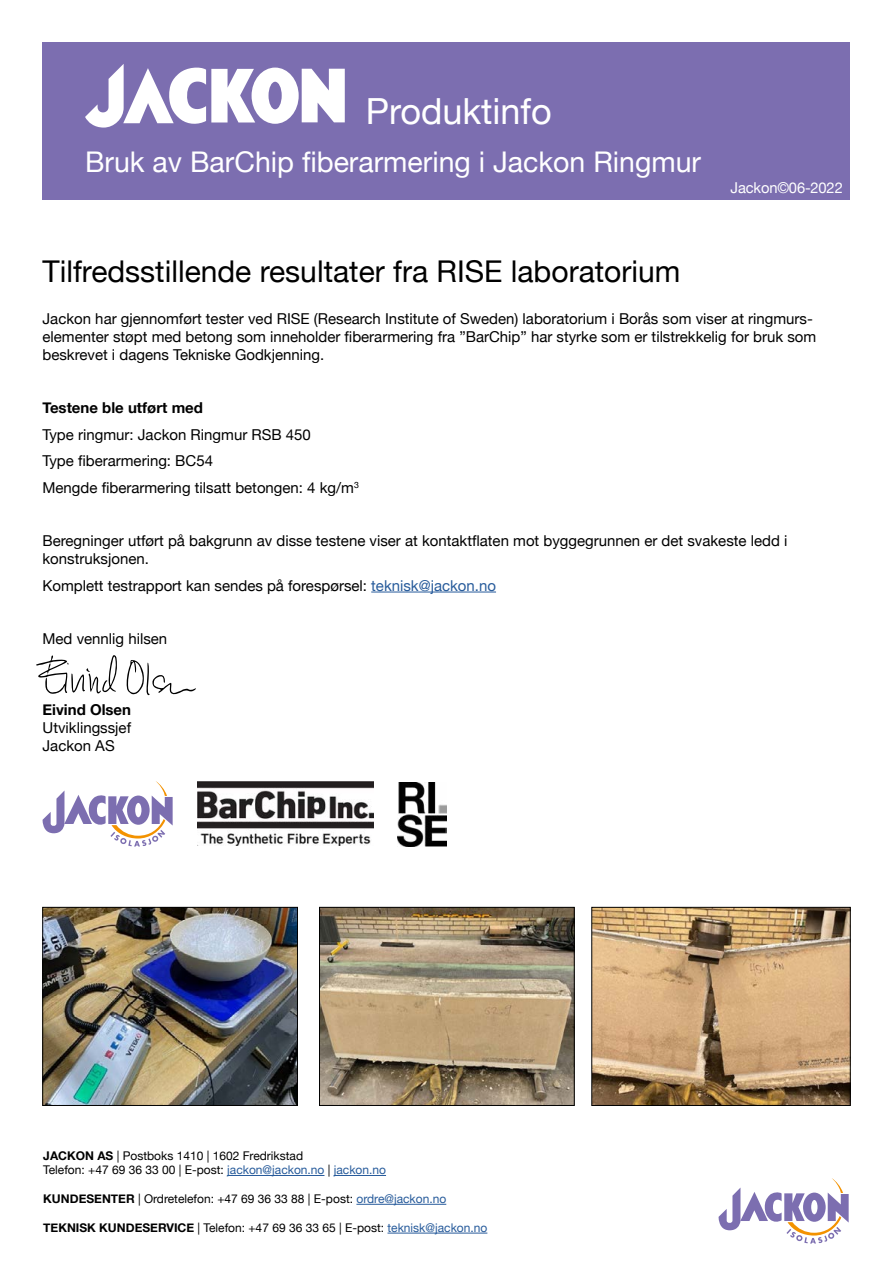
<style>
.page{position:relative;width:893px;height:1263px;background:#fff}
.page>*{position:absolute;margin:0;border:0;box-sizing:border-box;transform-origin:0 0}
.t1{font:36px "Helvetica Neue";color:#fff}
.t2{font:30px "Helvetica Neue";color:#000}
.t3{font:28.5px "Helvetica Neue";color:#fff}
.t4{font:15px/18px "Helvetica Neue";color:#000}
.t5{font:700 15px "Helvetica Neue";color:#000}
.t6{font:15px "Helvetica Neue";letter-spacing:-.01em;color:#fff}
.t7{font:12px/14.4px "Helvetica Neue";color:#000}
.s1{color:#275b9b}
.s2{font-weight:700}
</style>
<div class="page">
<div style="left:43px;top:43px;width:807px;height:157px;background:#7c6eb0"></div>
<svg style="left:85px;top:64px;width:260px;height:64px"></svg>
<img style="left:594px;top:909px;width:254px;height:195px">
<div style="left:592px;top:907px;width:258px;height:199px;border:1px solid #000"></div>
<img style="left:321px;top:909px;width:251px;height:195px">
<div style="left:319px;top:907px;width:255px;height:199px;border:1px solid #000"></div>
<img style="left:45px;top:909px;width:251px;height:195px">
<div style="left:43px;top:907px;width:255px;height:199px;border:1px solid #000"></div>
<hr style="left:227px;top:1175px;width:97px;height:1px;background:#275b9b">
<hr style="left:334px;top:1175px;width:52px;height:1px;background:#275b9b">
<hr style="left:356px;top:1204px;width:90px;height:1px;background:#275b9b">
<hr style="left:387px;top:1233px;width:100px;height:1px;background:#275b9b">
<hr style="left:371px;top:592px;width:125px;height:1px;background:#275b9b">
<svg style="left:43px;top:781px;width:130px;height:65px"></svg>
<img style="left:397px;top:783px;width:50px;height:63px">
<img style="left:198px;top:782px;width:175px;height:64px">
<svg style="left:718px;top:1178px;width:131px;height:65px"></svg>
<svg style="left:36px;top:655px;width:160px;height:40px"></svg>
<h1 class="t1" style="left:366px;top:89px;width:188px">Produktinfo</h1>
<h3 class="t3" style="left:85px;top:145px;width:618px">Bruk av BarChip fiberarmering i Jackon Ringmur</h3>
<p class="t6" style="left:731px;top:179px;width:114px">Jackon©06-2022</p>
<h2 class="t2" style="left:43px;top:253px;width:639px">Tilfredsstillende resultater fra RISE laboratorium</h2>
<p class="t4" style="left:43px;top:310px;width:775px">Jackon har gjennomført tester ved RISE (Research Institute of Sweden) laboratorium i Borås som viser at ringmurs&shy;elementer støpt med betong som inneholder fiberarmering fra ”BarChip” har styrke som er tilstrekkelig for bruk som beskrevet i dagens Tekniske Godkjenning.</p>
<p class="t5" style="left:43px;top:399px;width:162px">Testene ble utført med</p>
<p class="t4" style="left:43px;top:421px;width:318px;line-height:26.5px">Type ringmur: Jackon Ringmur RSB 450<br>Type fiberarmering: BC54<br>Mengde fiberarmering tilsatt betongen: 4 kg/m<sup>3</sup></p>
<p class="t4" style="left:43px;top:531px;width:746px">Beregninger utført på bakgrunn av disse testene viser at kontaktflaten mot byggegrunnen er det svakeste ledd i konstruksjonen.</p>
<p class="t4" style="left:43px;top:576px;width:455px">Komplett testrapport kan sendes på forespørsel: <span class="s1">teknisk@jackon.no</span></p>
<p class="t4" style="left:43px;top:629px;width:126px">Med vennlig hilsen</p>
<p class="t5" style="left:43px;top:700px;width:90px">Eivind Olsen</p>
<p class="t4" style="left:43px;top:718px;width:90px">Utviklingssjef<br>Jackon AS</p>
<p class="t7" style="left:43px;top:1148px;width:344px"><span class="s2">JACKON AS</span> | Postboks 1410 | 1602 Fredrikstad<br>Telefon: +47 69 36 33 00 | E-post: <span class="s1">jackon@jackon.no</span> | <span class="s1">jackon.no</span></p>
<p class="t7" style="left:43px;top:1191px;width:404px"><span class="s2">KUNDESENTER</span> | Ordretelefon: +47 69 36 33 88 | E-post: <span class="s1">ordre@jackon.no</span></p>
<p class="t7" style="left:43px;top:1220px;width:446px"><span class="s2">TEKNISK KUNDESERVICE</span> | Telefon: +47 69 36 33 65 | E-post: <span class="s1">teknisk@jackon.no</span></p>
</div>
